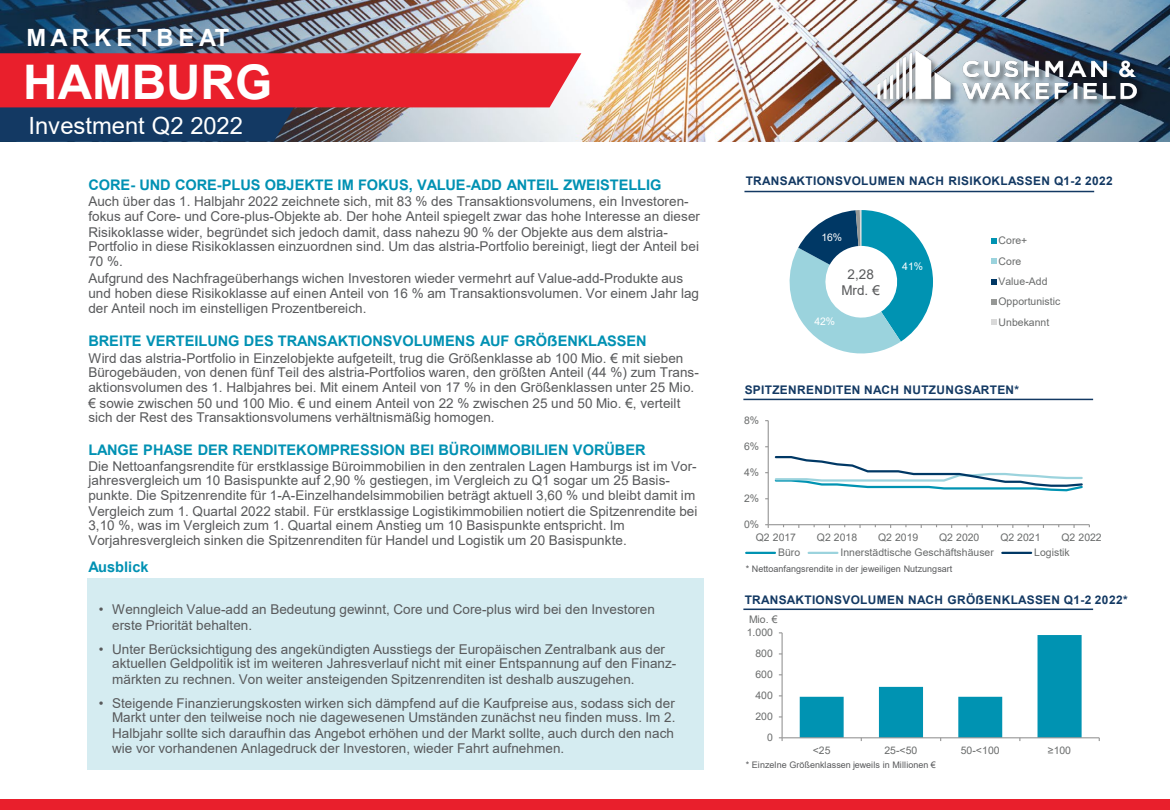
<style>
.page{position:relative;width:1170px;height:810px;background:#fff}
.page>*{position:absolute;margin:0;border:0;box-sizing:border-box;transform-origin:0 0}
.t1{font:700 47.7px "Arial";color:#fff}
.t2{font:23.7px "Arial";letter-spacing:-.005em;color:#fff}
.t3{font:700 23.7px "Arial";letter-spacing:.205em;color:#fff}
.t4{font:700 14.55px "Arial";letter-spacing:-.005em;color:#0091b3}
.t5{font:13.5px/15px "Arial";letter-spacing:.005em;color:#58595b}
.t6{font:700 11.85px "Arial";letter-spacing:.03em;color:#133963}
.t7{font:10.5px "Arial";color:#696b6b}
.t8{font:10.5px "Arial";color:#fff}
.t9{font:9px "Arial";letter-spacing:.005em;color:#58595b}
</style>
<div class="page">
<img style="left:0;top:0;width:1170px;height:142px">
<div style="left:0;top:800px;width:1170px;height:10px;background:#e91f2c"></div>
<svg style="left:0;top:53px;width:581px;height:89px;background:#b44354"></svg>
<img style="left:840px;top:27px;width:330px;height:113px">
<img style="left:843px;top:30px;width:327px;height:101px">
<hr style="left:743px;top:399px;width:350px;height:1px;background:#133963">
<hr style="left:768px;top:421px;width:1px;height:104px;background:#969696">
<hr style="left:768px;top:524px;width:321px;height:1px;background:#969696">
<svg style="left:774px;top:456px;width:309px;height:36px"></svg>
<hr style="left:746px;top:552px;width:29px;height:2px;background:#0093b2">
<hr style="left:809px;top:552px;width:28px;height:2px;background:#9bd3dd">
<hr style="left:1002px;top:552px;width:29px;height:2px;background:#003865">
<hr style="left:743px;top:609px;width:350px;height:1px;background:#133963">
<hr style="left:782px;top:633px;width:1px;height:105px;background:#969696">
<hr style="left:782px;top:737px;width:317px;height:1px;background:#969696">
<svg style="left:779px;top:737px;width:4px;height:4px"></svg>
<svg style="left:800px;top:635px;width:282px;height:106px"></svg>
<div style="left:87px;top:579px;width:616px;height:191px;background:#d5ecf1"></div>
<hr style="left:744px;top:191px;width:350px;height:1px;background:#133963">
<svg style="left:789px;top:210px;width:144px;height:144px"></svg>
<svg style="left:991px;top:238px;width:5px;height:6px"></svg>
<svg style="left:991px;top:259px;width:5px;height:5px"></svg>
<svg style="left:991px;top:279px;width:5px;height:5px"></svg>
<svg style="left:991px;top:299px;width:5px;height:6px"></svg>
<svg style="left:991px;top:320px;width:5px;height:5px"></svg>
<h2 class="t3" style="left:27px;top:21px;width:204px">MARKETBEAT</h2>
<h1 class="t1" style="left:23px;top:48px;width:250px">HAMBURG</h1>
<h2 class="t2" style="left:29px;top:109px;width:216px">Investment Q2 2022</h2>
<p class="t4" style="left:88px;top:174px;width:575px">CORE- UND CORE-PLUS OBJEKTE IM FOKUS, VALUE-ADD ANTEIL ZWEISTELLIG</p>
<p class="t5" style="left:88px;top:194px;width:613px">Auch über das 1. Halbjahr 2022 zeichnete sich, mit 83 % des Transaktionsvolumens, ein Investoren&shy;fokus auf Core- und Core-plus-Objekte ab. Der hohe Anteil spiegelt zwar das hohe Interesse an dieser Risikoklasse wider, begründet sich jedoch damit, dass nahezu 90 % der Objekte aus dem alstria-Portfolio in diese Risikoklassen einzuordnen sind. Um das alstria-Portfolio bereinigt, liegt der Anteil bei 70 %.</p>
<p class="t5" style="left:88px;top:271px;width:612px">Aufgrund des Nachfrageüberhangs wichen Investoren wieder vermehrt auf Value-add-Produkte aus und hoben diese Risikoklasse auf einen Anteil von 16 % am Transaktionsvolumen. Vor einem Jahr lag der Anteil noch im einstelligen Prozentbereich.</p>
<p class="t4" style="left:88px;top:330px;width:560px">BREITE VERTEILUNG DES TRANSAKTIONSVOLUMENS AUF GRÖẞENKLASSEN</p>
<p class="t5" style="left:88px;top:350px;width:612px">Wird das alstria-Portfolio in Einzelobjekte aufgeteilt, trug die Größenklasse ab 100 Mio. € mit sieben Bürogebäuden, von denen fünf Teil des alstria-Portfolios waren, den größten Anteil (44 %) zum Trans&shy;aktionsvolumen des 1. Halbjahres bei. Mit einem Anteil von 17 % in den Größenklassen unter 25 Mio. € sowie zwischen 50 und 100 Mio. € und einem Anteil von 22 % zwischen 25 und 50 Mio. €, verteilt sich der Rest des Transaktionsvolumens verhältnismäßig homogen.</p>
<p class="t4" style="left:88px;top:440px;width:559px">LANGE PHASE DER RENDITEKOMPRESSION BEI BÜROIMMOBILIEN VORÜBER</p>
<p class="t5" style="left:88px;top:458px;width:611px">Die Nettoanfangsrendite für erstklassige Büroimmobilien in den zentralen Lagen Hamburgs ist im Vor&shy;jahresvergleich um 10 Basispunkte auf 2,90 % gestiegen, im Vergleich zu Q1 sogar um 25 Basis&shy;punkte. Die Spitzenrendite für 1-A-Einzelhandelsimmobilien beträgt aktuell 3,60 % und bleibt damit im Vergleich zum 1. Quartal 2022 stabil. Für erstklassige Logistikimmobilien notiert die Spitzenrendite bei 3,10 %, was im Vergleich zum 1. Quartal einem Anstieg um 10 Basispunkte entspricht. Im Vorjahresvergleich sinken die Spitzenrenditen für Handel und Logistik um 20 Basispunkte.</p>
<p class="t4" style="left:88px;top:556px;width:62px">Ausblick</p>
<p class="t5" style="left:112px;top:602px;width:544px;text-indent:-13px">• Wenngleich Value-add an Bedeutung gewinnt, Core und Core-plus wird bei den Investoren erste Priorität behalten.</p>
<p class="t5" style="left:112px;top:641px;width:566px;text-indent:-13px">• Unter Berücksichtigung des angekündigten Ausstiegs der Europäischen Zentralbank aus der aktuellen Geldpolitik ist im weiteren Jahresverlauf nicht mit einer Entspannung auf den Finanz&shy;märkten zu rechnen. Von weiter ansteigenden Spitzenrenditen ist deshalb auszugehen.</p>
<p class="t5" style="left:112px;top:695px;width:565px;text-align:justify;text-indent:-13px">• Steigende Finanzierungskosten wirken sich dämpfend auf die Kaufpreise aus, sodass sich der Markt unter den teilweise noch nie dagewesenen Umständen zunächst neu finden muss. Im 2.<br>Halbjahr sollte sich daraufhin das Angebot erhöhen und der Markt sollte, auch durch den nach wie vor vorhandenen Anlagedruck der Investoren, wieder Fahrt aufnehmen.</p>
<p class="t6" style="left:746px;top:172px;width:369px">TRANSAKTIONSVOLUMEN NACH RISIKOKLASSEN Q1-2 2022</p>
<p class="t8" style="left:821px;top:230px;width:22px">16%</p>
<p class="t7" style="left:999px;top:233px;width:30px">Core+</p>
<p class="t7" style="left:999px;top:254px;width:24px">Core</p>
<p class="t7" style="left:999px;top:274px;width:51px">Value-Add</p>
<p class="t7" style="left:999px;top:294px;width:63px">Opportunistic</p>
<p class="t7" style="left:999px;top:315px;width:52px">Unbekannt</p>
<p class="t8" style="left:902px;top:259px;width:22px">41%</p>
<p class="t5" style="left:842px;top:266px;width:40px;line-height:16.2px;text-align:center">2,28<br>Mrd. €</p>
<p class="t8" style="left:814px;top:314px;width:22px">42%</p>
<p class="t6" style="left:745px;top:382px;width:276px">SPITZENRENDITEN NACH NUTZUNGSARTEN*</p>
<p class="t7" style="left:744px;top:413px;width:17px">8%</p>
<p class="t7" style="left:744px;top:439px;width:17px">6%</p>
<p class="t7" style="left:744px;top:465px;width:17px">4%</p>
<p class="t7" style="left:744px;top:491px;width:17px">2%</p>
<p class="t7" style="left:744px;top:517px;width:17px">0%</p>
<p class="t7" style="left:756px;top:530px;width:42px">Q2 2017</p>
<p class="t7" style="left:817px;top:530px;width:42px">Q2 2018</p>
<p class="t7" style="left:878px;top:530px;width:42px">Q2 2019</p>
<p class="t7" style="left:939px;top:530px;width:42px">Q2 2020</p>
<p class="t7" style="left:1000px;top:530px;width:42px">Q2 2021</p>
<p class="t7" style="left:1061px;top:530px;width:42px">Q2 2022</p>
<p class="t7" style="left:778px;top:545px;width:24px">Büro</p>
<p class="t7" style="left:840px;top:545px;width:155px">Innerstädtische Geschäftshäuser</p>
<p class="t7" style="left:1034px;top:545px;width:37px">Logistik</p>
<p class="t9" style="left:746px;top:562px;width:208px">* Nettoanfangsrendite in der jeweiligen Nutzungsart</p>
<p class="t6" style="left:745px;top:592px;width:384px">TRANSAKTIONSVOLUMEN NACH GRÖẞENKLASSEN Q1-2 2022*</p>
<p class="t7" style="left:749px;top:612px;width:30px">Mio. €</p>
<p class="t7" style="left:747px;top:625px;width:28px">1.000</p>
<p class="t7" style="left:756px;top:646px;width:19px">800</p>
<p class="t7" style="left:756px;top:667px;width:19px">600</p>
<p class="t7" style="left:756px;top:688px;width:19px">400</p>
<p class="t7" style="left:756px;top:709px;width:19px">200</p>
<p class="t7" style="left:767px;top:730px;width:7px">0</p>
<p class="t7" style="left:813px;top:743px;width:19px">&lt;25</p>
<p class="t7" style="left:884px;top:743px;width:34px">25-&lt;50</p>
<p class="t7" style="left:961px;top:743px;width:40px">50-&lt;100</p>
<p class="t7" style="left:1048px;top:743px;width:25px">≥100</p>
<p class="t9" style="left:746px;top:759px;width:191px">* Einzelne Größenklassen jeweils in Millionen €</p>
</div>
